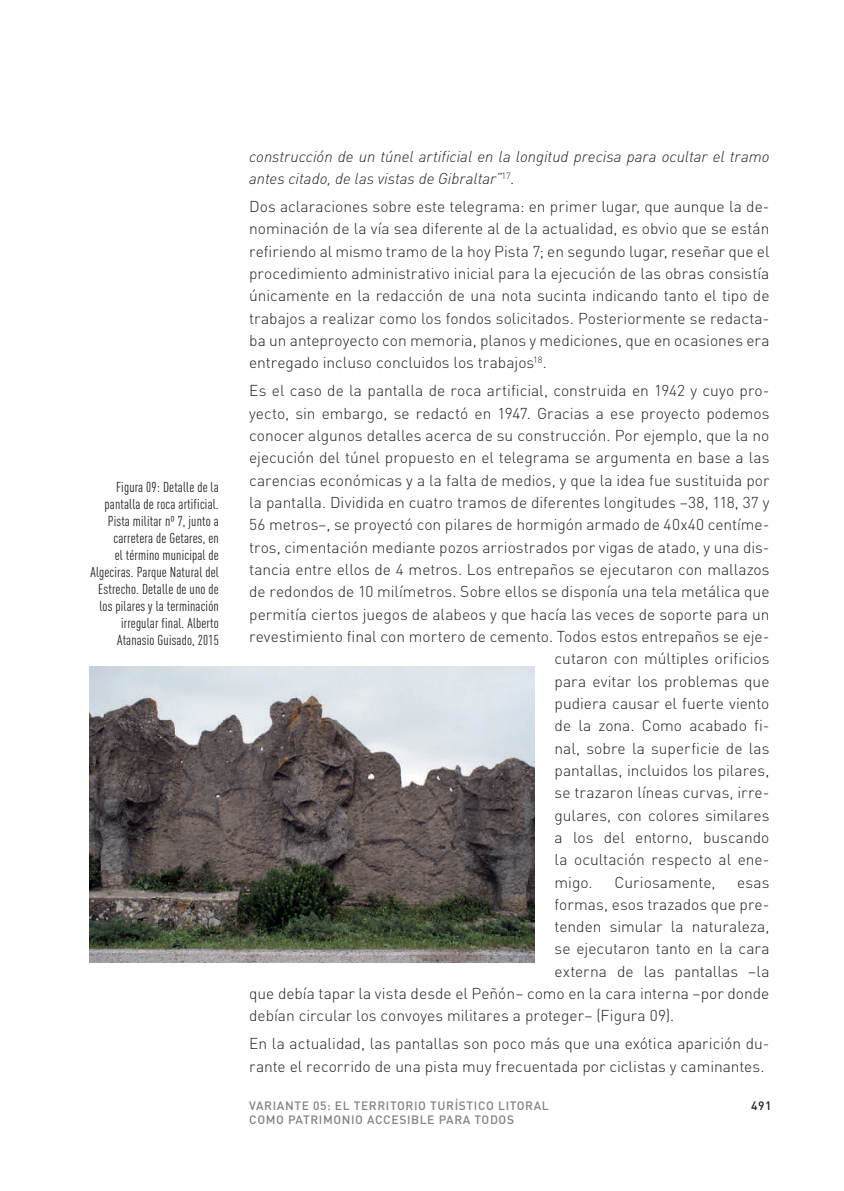
<style>
.page{position:relative;width:844px;height:1191px;background:#fff}
.page>*{position:absolute;margin:0;border:0;box-sizing:border-box;transform-origin:0 0}
.t1{font:300 15.58px/22.4px "DIN";color:#231f20;text-align:justify}
.t2{font:italic 300 15.58px/22.4px "DIN";letter-spacing:-.005em;color:#231f20}
.t3{font:14.17px/17px "DIN Cond";letter-spacing:.01em;color:#231f20;text-align:right}
.t4{font:500 12.08px/14.5px "DIN";letter-spacing:.05em;color:#808285}
.t5{font:500 12.08px "DIN";color:#231f20}
.s1{font-style:normal}
</style>
<div class="page">
<img style="left:89px;top:666px;width:445px;height:296px">
<p class="t3" style="left:91px;top:478px;width:130px">Figura 09: Detalle de la pantalla de roca artificial.<br>Pista militar nº 7, junto a carretera de Getares, en<br>el término municipal de<br>Algeciras. Parque Natural del<br>Estrecho. Detalle de uno de los pilares y la terminación irregular final. Alberto<br>Atanasio Guisado, 2015</p>
<p class="t2" style="left:249px;top:145px;width:521px">construcción de un túnel artificial en la longitud precisa para ocultar el tramo antes citado, de las vistas de Gibraltar”<sup>17</sup><span class="s1">.</span></p>
<p class="t1" style="left:249px;top:195px;width:521px">Dos aclaraciones sobre este telegrama: en primer lugar, que aunque la de&shy;nominación de la vía sea diferente al de la actualidad, es obvio que se están refiriendo al mismo tramo de la hoy Pista 7; en segundo lugar, reseñar que el procedimiento administrativo inicial para la ejecución de las obras consistía únicamente en la redacción de una nota sucinta indicando tanto el tipo de trabajos a realizar como los fondos solicitados. Posteriormente se redacta&shy;ba un anteproyecto con memoria, planos y mediciones, que en ocasiones era entregado incluso concluidos los trabajos<sup>18</sup>.</p>
<p class="t1" style="left:249px;top:379px;width:521px">Es el caso de la pantalla de roca artificial, construida en 1942 y cuyo pro-</p>
<p class="t1" style="left:249px;top:402px;width:521px">yecto, sin embargo, se redactó en 1947. Gracias a ese proyecto podemos</p>
<p class="t1" style="left:249px;top:424px;width:521px">conocer algunos detalles acerca de su construcción. Por ejemplo, que la no</p>
<p class="t1" style="left:249px;top:446px;width:521px">ejecución del túnel propuesto en el telegrama se argumenta en base a las</p>
<p class="t1" style="left:249px;top:469px;width:521px">carencias económicas y a la falta de medios, y que la idea fue sustituida por</p>
<p class="t1" style="left:249px;top:491px;width:521px">la pantalla. Dividida en cuatro tramos de diferentes longitudes –38, 118, 37 y</p>
<p class="t1" style="left:249px;top:513px;width:521px">56 metros–, se proyectó con pilares de hormigón armado de 40x40 centíme-</p>
<p class="t1" style="left:249px;top:535px;width:521px">tros, cimentación mediante pozos arriostrados por vigas de atado, y una dis-</p>
<p class="t1" style="left:249px;top:558px;width:521px">tancia entre ellos de 4 metros. Los entrepaños se ejecutaron con mallazos</p>
<p class="t1" style="left:249px;top:580px;width:521px">de redondos de 10 milímetros. Sobre ellos se disponía una tela metálica que</p>
<p class="t1" style="left:249px;top:602px;width:521px">permitía ciertos juegos de alabeos y que hacía las veces de soporte para un</p>
<p class="t1" style="left:249px;top:625px;width:521px">revestimiento final con mortero de cemento. Todos estos entrepaños se eje-</p>
<p class="t1" style="left:554px;top:647px;width:216px">cutaron con múltiples orificios</p>
<p class="t1" style="left:554px;top:669px;width:216px">para evitar los problemas que</p>
<p class="t1" style="left:554px;top:692px;width:216px">pudiera causar el fuerte viento</p>
<p class="t1" style="left:554px;top:714px;width:216px">de la zona. Como acabado fi-</p>
<p class="t1" style="left:554px;top:736px;width:216px">nal, sobre la superficie de las</p>
<p class="t1" style="left:554px;top:759px;width:216px">pantallas, incluidos los pilares,</p>
<p class="t1" style="left:554px;top:781px;width:216px">se trazaron líneas curvas, irre-</p>
<p class="t1" style="left:554px;top:803px;width:216px">gulares, con colores similares</p>
<p class="t1" style="left:554px;top:826px;width:216px">a los del entorno, buscando</p>
<p class="t1" style="left:554px;top:848px;width:216px">la ocultación respecto al ene-</p>
<p class="t1" style="left:554px;top:870px;width:40px">migo.</p>
<p class="t1" style="left:614px;top:870px;width:102px">Curiosamente,</p>
<p class="t1" style="left:737px;top:870px;width:34px">esas</p>
<p class="t1" style="left:554px;top:893px;width:216px">formas, esos trazados que pre-</p>
<p class="t1" style="left:554px;top:915px;width:216px">tenden simular la naturaleza,</p>
<p class="t1" style="left:554px;top:937px;width:216px">se ejecutaron tanto en la cara</p>
<p class="t1" style="left:554px;top:959px;width:216px">externa de las pantallas –la</p>
<p class="t1" style="left:249px;top:982px;width:521px">que debía tapar la vista desde el Peñón– como en la cara interna –por donde</p>
<p class="t1" style="left:249px;top:1004px;width:426px">debían circular los convoyes militares a proteger– (Figura 09).</p>
<p class="t1" style="left:249px;top:1032px;width:521px">En la actualidad, las pantallas son poco más que una exótica aparición du&shy;rante el recorrido de una pista muy frecuentada por ciclistas y caminantes.</p>
<p class="t4" style="left:249px;top:1097px;width:301px">VARIANTE 05: EL TERRITORIO TURÍSTICO LITORAL<br>COMO PATRIMONIO ACCESIBLE PARA TODOS</p>
<p class="t5" style="left:751px;top:1097px;width:22px">491</p>
</div>
